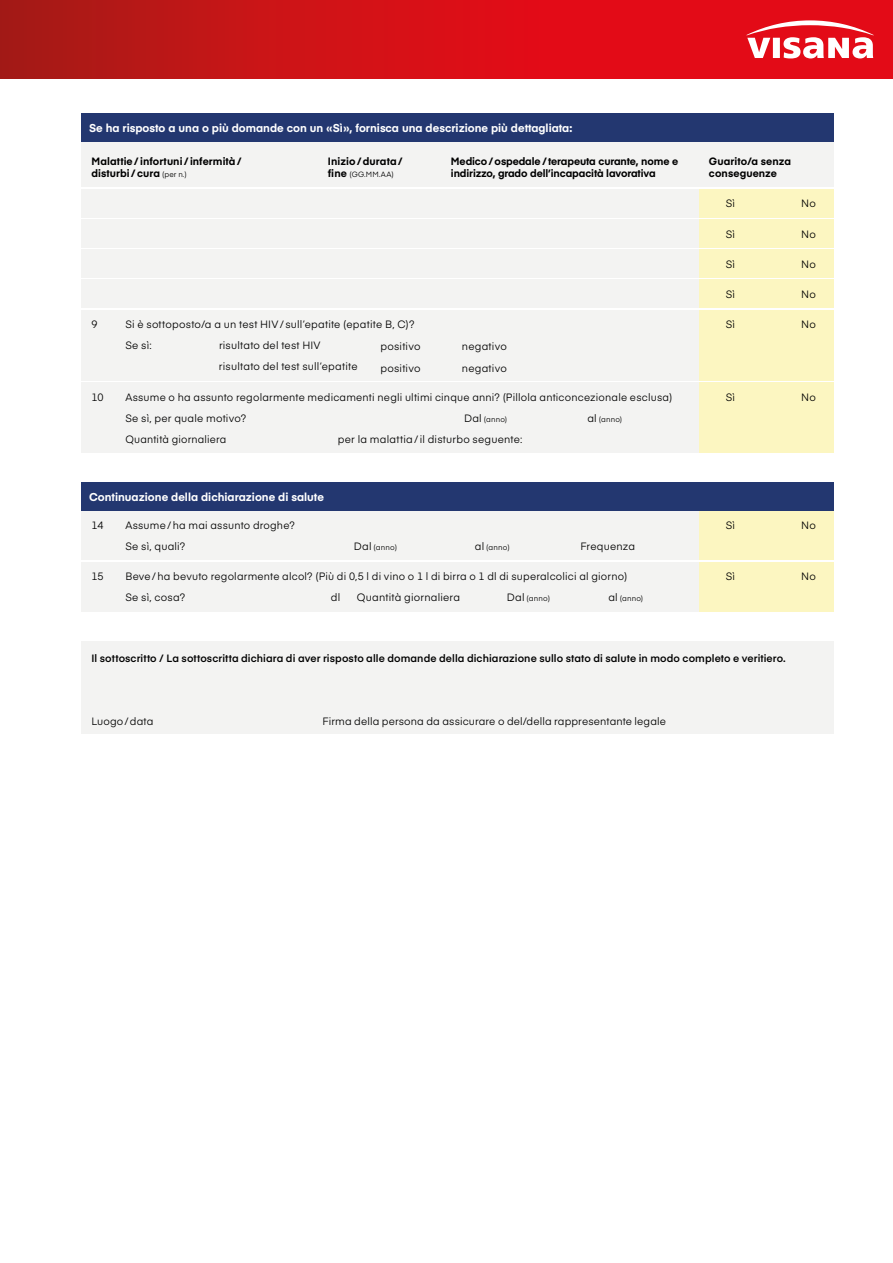
<style>
.page{position:relative;width:893px;height:1263px;background:#fff}
.page>*{position:absolute;margin:0;border:0;box-sizing:border-box;transform-origin:0 0}
.t1{font:700 11.25px "Eina 03";color:#fff}
.Paragraph_Style3{font:10.5px "Eina 03";letter-spacing:.02em;color:#000}
.Paragraph_Style3-2{font:700 10.5px/12.6px "Eina 03";letter-spacing:-.005em;color:#000}
.Paragraph_Style3-3{font:600 10.5px "Eina 03";letter-spacing:.01em;color:#000}
.Paragraph_Style3-4{font:7.5px "Eina 03";letter-spacing:.02em;color:#000}
.s1{font-weight:400;font-size:7.5px}
.s2{font-weight:700;font-size:10.5px}
.s3{font-size:10.5px}
</style>
<div class="page">
<svg style="left:0;top:0;width:893px;height:79px;background:#d01016"></svg>
<svg style="left:746px;top:20px;width:128px;height:38px"></svg>
<div style="left:81px;top:141px;width:752px;height:46px;background:#f3f3f2"></div>
<div style="left:81px;top:114px;width:752px;height:28px;background:#233770"></div>
<div style="left:81px;top:189px;width:752px;height:28px;background:#f3f3f2"></div>
<div style="left:81px;top:219px;width:752px;height:28px;background:#f3f3f2"></div>
<div style="left:81px;top:250px;width:752px;height:28px;background:#f3f3f2"></div>
<div style="left:81px;top:280px;width:752px;height:28px;background:#f3f3f2"></div>
<div style="left:699px;top:189px;width:134px;height:28px;background:#fcf6c1"></div>
<div style="left:699px;top:219px;width:134px;height:28px;background:#fcf6c1"></div>
<div style="left:699px;top:250px;width:134px;height:28px;background:#fcf6c1"></div>
<div style="left:699px;top:280px;width:134px;height:28px;background:#fcf6c1"></div>
<div style="left:81px;top:310px;width:752px;height:70px;background:#f3f3f2"></div>
<div style="left:81px;top:382px;width:752px;height:70px;background:#f3f3f2"></div>
<div style="left:81px;top:511px;width:752px;height:49px;background:#f3f3f2"></div>
<div style="left:81px;top:562px;width:752px;height:49px;background:#f3f3f2"></div>
<div style="left:699px;top:310px;width:134px;height:70px;background:#fcf6c1"></div>
<div style="left:699px;top:382px;width:134px;height:70px;background:#fcf6c1"></div>
<div style="left:699px;top:511px;width:134px;height:49px;background:#fcf6c1"></div>
<div style="left:699px;top:562px;width:134px;height:49px;background:#fcf6c1"></div>
<div style="left:81px;top:482px;width:752px;height:29px;background:#233770"></div>
<div style="left:81px;top:641px;width:752px;height:92px;background:#f3f3f2"></div>
<p class="t1" style="left:89px;top:120px;width:485px">Se ha risposto a una o più domande con un «Sì», fornisca una descrizione più dettagliata:</p>
<p class="Paragraph_Style3-2" style="left:91px;top:154px;width:152px">Malattie/infortuni/infermità/ disturbi/cura <span class="s1">(per n.)</span></p>
<p class="Paragraph_Style3-2" style="left:328px;top:154px;width:76px">Inizio/durata/</p>
<p class="Paragraph_Style3-4" style="left:328px;top:169px;width:68px"><span class="s2">fine</span> (GG.MM.AA)</p>
<p class="Paragraph_Style3-2" style="left:451px;top:154px;width:229px">Medico/ospedale/terapeuta curante, nome e indirizzo, grado dell’incapacità lavorativa</p>
<p class="Paragraph_Style3-2" style="left:709px;top:154px;width:84px">Guarito/a senza conseguenze</p>
<p class="Paragraph_Style3" style="left:726px;top:196px;width:11px">Sì</p>
<p class="Paragraph_Style3" style="left:801px;top:196px;width:16px">No</p>
<p class="Paragraph_Style3" style="left:726px;top:226px;width:11px">Sì</p>
<p class="Paragraph_Style3" style="left:801px;top:226px;width:16px">No</p>
<p class="Paragraph_Style3" style="left:726px;top:256px;width:11px">Sì</p>
<p class="Paragraph_Style3" style="left:801px;top:256px;width:16px">No</p>
<p class="Paragraph_Style3" style="left:726px;top:287px;width:11px">Sì</p>
<p class="Paragraph_Style3" style="left:801px;top:287px;width:16px">No</p>
<p class="Paragraph_Style3" style="left:91px;top:317px;width:8px">9</p>
<p class="Paragraph_Style3" style="left:125px;top:317px;width:291px">Si è sottoposto/a a un test HIV/sull’epatite (epatite B, C)?</p>
<p class="Paragraph_Style3" style="left:125px;top:338px;width:28px">Se sì:</p>
<p class="Paragraph_Style3" style="left:219px;top:338px;width:103px">risultato del test HIV</p>
<p class="Paragraph_Style3" style="left:219px;top:359px;width:140px">risultato del test sull’epatite</p>
<p class="Paragraph_Style3" style="left:91px;top:389px;width:14px">10</p>
<p class="Paragraph_Style3" style="left:125px;top:389px;width:548px">Assume o ha assunto regolarmente medicamenti negli ultimi cinque anni? (Pillola anticoncezionale esclusa)</p>
<p class="Paragraph_Style3" style="left:125px;top:410px;width:122px">Se sì, per quale motivo?</p>
<p class="Paragraph_Style3-4" style="left:464px;top:413px;width:45px"><span class="s3">Dal</span> (anno)</p>
<p class="Paragraph_Style3-4" style="left:587px;top:413px;width:36px"><span class="s3">al</span> (anno)</p>
<p class="Paragraph_Style3" style="left:125px;top:431px;width:103px">Quantità giornaliera</p>
<p class="Paragraph_Style3" style="left:338px;top:431px;width:186px">per la malattia/il disturbo seguente:</p>
<p class="Paragraph_Style3" style="left:380px;top:338px;width:42px">positivo</p>
<p class="Paragraph_Style3" style="left:462px;top:338px;width:46px">negativo</p>
<p class="Paragraph_Style3" style="left:380px;top:360px;width:42px">positivo</p>
<p class="Paragraph_Style3" style="left:462px;top:360px;width:46px">negativo</p>
<p class="t1" style="left:89px;top:488px;width:236px">Continuazione della dichiarazione di salute</p>
<p class="Paragraph_Style3" style="left:91px;top:517px;width:14px">14</p>
<p class="Paragraph_Style3" style="left:125px;top:517px;width:171px">Assume/ha mai assunto droghe?</p>
<p class="Paragraph_Style3" style="left:125px;top:538px;width:62px">Se sì, quali?</p>
<p class="Paragraph_Style3-4" style="left:354px;top:542px;width:45px"><span class="s3">Dal</span> (anno)</p>
<p class="Paragraph_Style3-4" style="left:475px;top:542px;width:36px"><span class="s3">al</span> (anno)</p>
<p class="Paragraph_Style3" style="left:580px;top:538px;width:56px">Frequenza</p>
<p class="Paragraph_Style3" style="left:91px;top:569px;width:14px">15</p>
<p class="Paragraph_Style3" style="left:125px;top:569px;width:503px">Beve/ha bevuto regolarmente alcol? (Più di 0,5 l di vino o 1 l di birra o 1 dl di superalcolici al giorno)</p>
<p class="Paragraph_Style3" style="left:125px;top:590px;width:61px">Se sì, cosa?</p>
<p class="Paragraph_Style3" style="left:331px;top:590px;width:11px">dl</p>
<p class="Paragraph_Style3" style="left:357px;top:590px;width:105px">Quantità giornaliera</p>
<p class="Paragraph_Style3-4" style="left:507px;top:593px;width:45px"><span class="s3">Dal</span> (anno)</p>
<p class="Paragraph_Style3-4" style="left:608px;top:593px;width:36px"><span class="s3">al</span> (anno)</p>
<p class="Paragraph_Style3" style="left:726px;top:317px;width:11px">Sì</p>
<p class="Paragraph_Style3" style="left:801px;top:317px;width:16px">No</p>
<p class="Paragraph_Style3" style="left:726px;top:389px;width:11px">Sì</p>
<p class="Paragraph_Style3" style="left:801px;top:389px;width:16px">No</p>
<p class="Paragraph_Style3" style="left:726px;top:517px;width:11px">Sì</p>
<p class="Paragraph_Style3" style="left:801px;top:517px;width:16px">No</p>
<p class="Paragraph_Style3" style="left:726px;top:569px;width:11px">Sì</p>
<p class="Paragraph_Style3" style="left:801px;top:569px;width:16px">No</p>
<p class="Paragraph_Style3-3" style="left:92px;top:650px;width:696px">Il sottoscritto / La sottoscritta dichiara di aver risposto alle domande della dichiarazione sullo stato di salute in modo completo e veritiero.</p>
<p class="Paragraph_Style3" style="left:92px;top:713px;width:63px">Luogo/data</p>
<p class="Paragraph_Style3" style="left:323px;top:713px;width:345px">Firma della persona da assicurare o del/della rappresentante legale</p>
</div>
